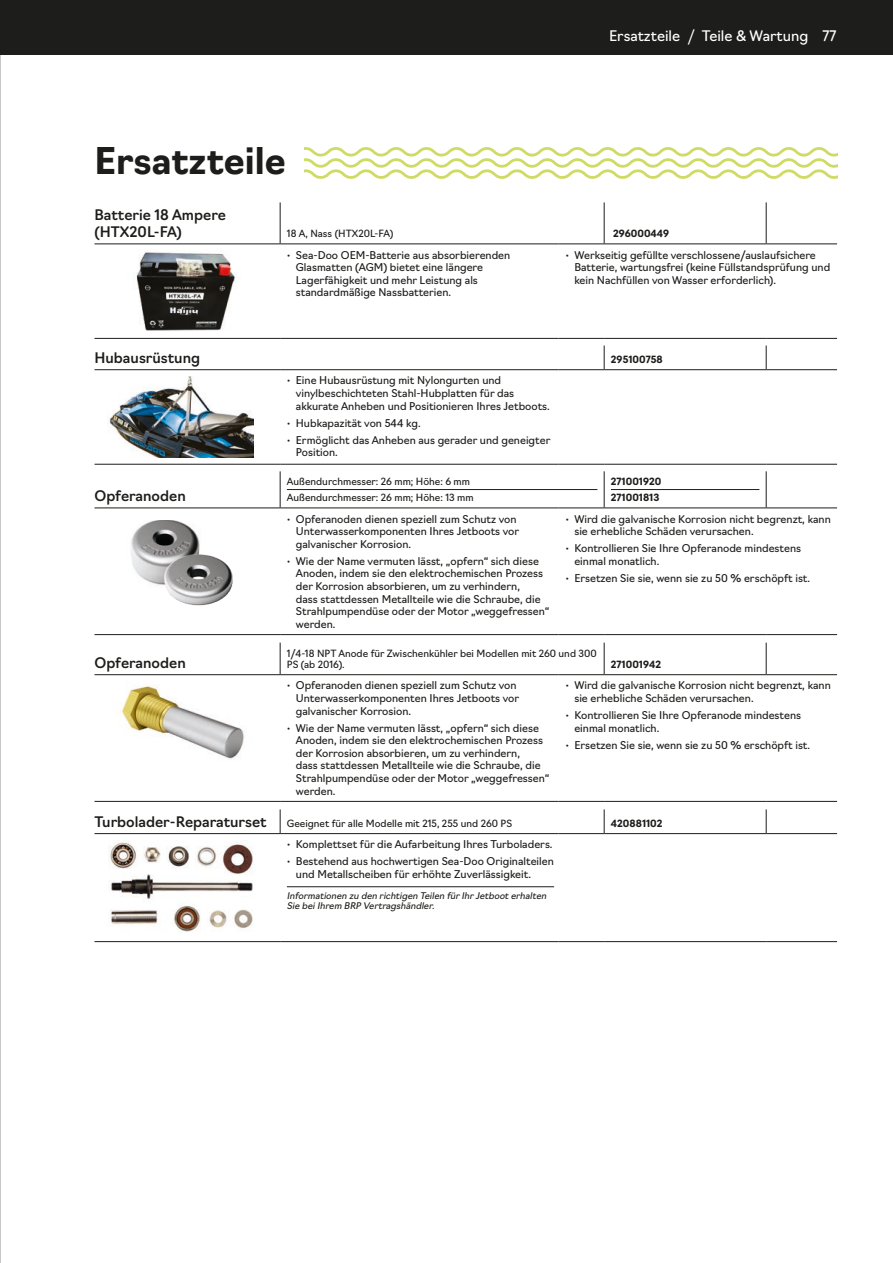
<style>
.page{position:relative;width:893px;height:1263px;background:#fff}
.page>*{position:absolute;margin:0;border:0;box-sizing:border-box;transform-origin:0 0}
.SECTION{font:700 36px "Navigo";color:#1d1d1b}
.TAB-PROD-NAME{font:500 14.25px/17.2px "Navigo";color:#1d1d1b}
.t1{font:14.25px "Navigo";color:#fff}
.t2{font:10.5px/12.6px "Navigo";color:#1d1d1b}
.TAB-PROD-PLATFORM{font:9.75px/11.2px "Navigo";color:#1d1d1b}
.TAB-PROD-SKU{font:700 9.75px "Navigo";color:#1d1d1b}
.TAB-PROD-PLATFORM-RULE{font:9.75px "Navigo";color:#1d1d1b}
.TAB-PROD-SKU-RULE{font:700 9.75px "Navigo";color:#1d1d1b}
.TAB-PROD-DESCRIPTION-1xNOTE{font:italic 9px/10.5px "Navigo";color:#1d1d1b}
.s1{font-weight:300}
</style>
<div class="page">
<svg style="left:304px;top:147px;width:533px;height:32px"></svg>
<hr style="left:94px;top:243px;width:186px;height:1px;background:#1d1d1b">
<hr style="left:280px;top:202px;width:1px;height:41px;background:#1d1d1b">
<hr style="left:604px;top:202px;width:1px;height:41px;background:#1d1d1b">
<hr style="left:280px;top:243px;width:279px;height:1px;background:#1d1d1b">
<hr style="left:559px;top:243px;width:45px;height:1px;background:#1d1d1b">
<hr style="left:604px;top:243px;width:162px;height:1px;background:#1d1d1b">
<hr style="left:766px;top:243px;width:71px;height:1px;background:#1d1d1b">
<hr style="left:94px;top:338px;width:186px;height:1px;background:#1d1d1b">
<hr style="left:766px;top:202px;width:1px;height:41px;background:#1d1d1b">
<hr style="left:280px;top:338px;width:279px;height:1px;background:#1d1d1b">
<hr style="left:559px;top:338px;width:45px;height:1px;background:#1d1d1b">
<hr style="left:604px;top:338px;width:162px;height:1px;background:#1d1d1b">
<hr style="left:766px;top:338px;width:71px;height:1px;background:#1d1d1b">
<img style="left:136px;top:252px;width:99px;height:79px">
<svg style="left:604px;top:345px;width:1px;height:24px"></svg>
<hr style="left:604px;top:369px;width:162px;height:1px;background:#1d1d1b">
<hr style="left:94px;top:369px;width:186px;height:1px;background:#1d1d1b">
<hr style="left:280px;top:369px;width:279px;height:1px;background:#1d1d1b">
<hr style="left:559px;top:369px;width:45px;height:1px;background:#1d1d1b">
<hr style="left:766px;top:369px;width:71px;height:1px;background:#1d1d1b">
<hr style="left:94px;top:464px;width:186px;height:1px;background:#1d1d1b">
<svg style="left:766px;top:345px;width:1px;height:24px"></svg>
<hr style="left:280px;top:464px;width:279px;height:1px;background:#1d1d1b">
<hr style="left:559px;top:464px;width:45px;height:1px;background:#1d1d1b">
<hr style="left:604px;top:464px;width:162px;height:1px;background:#1d1d1b">
<hr style="left:766px;top:464px;width:71px;height:1px;background:#1d1d1b">
<img style="left:109px;top:376px;width:145px;height:81px">
<hr style="left:94px;top:507px;width:186px;height:1px;background:#1d1d1b">
<hr style="left:280px;top:471px;width:1px;height:36px;background:#1d1d1b">
<hr style="left:604px;top:471px;width:1px;height:36px;background:#1d1d1b">
<hr style="left:280px;top:507px;width:279px;height:1px;background:#1d1d1b">
<hr style="left:559px;top:507px;width:45px;height:1px;background:#1d1d1b">
<hr style="left:604px;top:507px;width:162px;height:1px;background:#1d1d1b">
<hr style="left:766px;top:507px;width:71px;height:1px;background:#1d1d1b">
<hr style="left:94px;top:634px;width:186px;height:1px;background:#1d1d1b">
<hr style="left:766px;top:471px;width:1px;height:36px;background:#1d1d1b">
<hr style="left:280px;top:634px;width:279px;height:1px;background:#1d1d1b">
<hr style="left:559px;top:634px;width:45px;height:1px;background:#1d1d1b">
<hr style="left:604px;top:634px;width:162px;height:1px;background:#1d1d1b">
<hr style="left:766px;top:634px;width:71px;height:1px;background:#1d1d1b">
<hr style="left:287px;top:489px;width:310px;height:1px;background:#1d1d1b">
<hr style="left:611px;top:489px;width:148px;height:1px;background:#1d1d1b">
<img style="left:131px;top:520px;width:69px;height:64px">
<img style="left:155px;top:548px;width:78px;height:58px">
<hr style="left:766px;top:643px;width:1px;height:31px;background:#1d1d1b">
<hr style="left:94px;top:801px;width:186px;height:1px;background:#1d1d1b">
<hr style="left:280px;top:643px;width:1px;height:31px;background:#1d1d1b">
<hr style="left:604px;top:643px;width:1px;height:31px;background:#1d1d1b">
<hr style="left:280px;top:674px;width:279px;height:1px;background:#1d1d1b">
<hr style="left:559px;top:674px;width:45px;height:1px;background:#1d1d1b">
<hr style="left:604px;top:674px;width:162px;height:1px;background:#1d1d1b">
<hr style="left:766px;top:674px;width:71px;height:1px;background:#1d1d1b">
<hr style="left:280px;top:801px;width:279px;height:1px;background:#1d1d1b">
<hr style="left:559px;top:801px;width:45px;height:1px;background:#1d1d1b">
<hr style="left:604px;top:801px;width:162px;height:1px;background:#1d1d1b">
<hr style="left:766px;top:801px;width:71px;height:1px;background:#1d1d1b">
<hr style="left:94px;top:674px;width:186px;height:1px;background:#1d1d1b">
<img style="left:120px;top:685px;width:124px;height:75px">
<hr style="left:94px;top:833px;width:186px;height:1px;background:#1d1d1b">
<svg style="left:280px;top:809px;width:1px;height:24px"></svg>
<svg style="left:604px;top:809px;width:1px;height:24px"></svg>
<hr style="left:280px;top:833px;width:279px;height:1px;background:#1d1d1b">
<hr style="left:559px;top:833px;width:45px;height:1px;background:#1d1d1b">
<hr style="left:604px;top:833px;width:162px;height:1px;background:#1d1d1b">
<hr style="left:766px;top:833px;width:71px;height:1px;background:#1d1d1b">
<hr style="left:94px;top:941px;width:186px;height:1px;background:#1d1d1b">
<svg style="left:766px;top:809px;width:1px;height:24px"></svg>
<hr style="left:280px;top:941px;width:279px;height:1px;background:#1d1d1b">
<hr style="left:559px;top:941px;width:45px;height:1px;background:#1d1d1b">
<hr style="left:604px;top:941px;width:162px;height:1px;background:#1d1d1b">
<hr style="left:766px;top:941px;width:71px;height:1px;background:#1d1d1b">
<img style="left:110px;top:840px;width:143px;height:92px">
<hr style="left:287px;top:886px;width:267px;height:1px;background:#1d1d1b">
<div style="left:0;top:0;width:893px;height:55px;background:#1d1d1b"></div>
<h2 class="t1" style="left:609px;top:25px;width:229px">Ersatzteile <span class="s1">/</span> Teile &amp; Wartung 77</h2>
<p class="SECTION" style="left:94px;top:133px;width:193px">Ersatzteile</p>
<p class="TAB-PROD-NAME" style="left:94px;top:205px;width:133px">Batterie 18 Ampere (HTX20L-FA)</p>
<p class="TAB-PROD-PLATFORM" style="left:287px;top:227px;width:108px">18 A, Nass (HTX20L-FA)</p>
<p class="TAB-PROD-SKU" style="left:613px;top:226px;width:58px">296000449</p>
<p class="t2" style="left:296px;top:247px;width:216px;text-indent:-9px">• Sea-Doo OEM-Batterie aus absorbierenden Glasmatten (AGM) bietet eine längere Lagerfähigkeit und mehr Leistung als standardmäßige Nassbatterien.</p>
<p class="t2" style="left:574px;top:247px;width:257px;text-indent:-9px">• Werkseitig gefüllte verschlossene/auslaufsichere<br>Batterie, wartungsfrei (keine Füllstandsprüfung und kein Nachfüllen von Wasser erforderlich).</p>
<p class="TAB-PROD-NAME" style="left:94px;top:348px;width:107px">Hubausrüstung</p>
<p class="TAB-PROD-SKU" style="left:611px;top:352px;width:53px">295100758</p>
<p class="t2" style="left:296px;top:373px;width:255px;text-indent:-9px">• Eine Hubausrüstung mit Nylongurten und vinylbeschichteten Stahl-Hubplatten für das akkurate Anheben und Positionieren Ihres Jetboots.</p>
<p class="t2" style="left:287px;top:416px;width:135px">• Hubkapazität von 544 kg.</p>
<p class="t2" style="left:296px;top:433px;width:256px;text-indent:-9px">• Ermöglicht das Anheben aus gerader und geneigter<br>Position.</p>
<p class="TAB-PROD-NAME" style="left:94px;top:486px;width:93px">Opferanoden</p>
<p class="TAB-PROD-SKU-RULE" style="left:611px;top:474px;width:52px">271001920</p>
<p class="TAB-PROD-SKU" style="left:611px;top:490px;width:50px">271001813</p>
<p class="TAB-PROD-PLATFORM-RULE" style="left:287px;top:474px;width:185px">Außendurchmesser: 26 mm; Höhe: 6 mm</p>
<p class="TAB-PROD-PLATFORM" style="left:287px;top:491px;width:188px">Außendurchmesser: 26 mm; Höhe: 13 mm</p>
<p class="t2" style="left:296px;top:511px;width:225px;text-indent:-9px">• Opferanoden dienen speziell zum Schutz von<br>Unterwasserkomponenten Ihres Jetboots vor galvanischer Korrosion.</p>
<p class="t2" style="left:296px;top:554px;width:255px;text-indent:-9px">• Wie der Name vermuten lässt, „opfern“ sich diese Anoden, indem sie den elektrochemischen Prozess der Korrosion absorbieren, um zu verhindern,<br>dass stattdessen Metallteile wie die Schraube, die Strahlpumpendüse oder der Motor „weggefressen“ werden.</p>
<p class="t2" style="left:574px;top:511px;width:258px;text-indent:-9px">• Wird die galvanische Korrosion nicht begrenzt, kann sie erhebliche Schäden verursachen.</p>
<p class="t2" style="left:574px;top:541px;width:228px;text-indent:-9px">• Kontrollieren Sie Ihre Opferanode mindestens einmal monatlich.</p>
<p class="t2" style="left:565px;top:571px;width:246px">• Ersetzen Sie sie, wenn sie zu 50 % erschöpft ist.</p>
<p class="TAB-PROD-NAME" style="left:94px;top:653px;width:93px">Opferanoden</p>
<p class="TAB-PROD-PLATFORM" style="left:287px;top:647px;width:311px">1/4-18 NPT Anode für Zwischenkühler bei Modellen mit 260 und 300<br>PS (ab 2016).</p>
<p class="TAB-PROD-SKU" style="left:611px;top:657px;width:52px">271001942</p>
<p class="t2" style="left:296px;top:678px;width:225px;text-indent:-9px">• Opferanoden dienen speziell zum Schutz von<br>Unterwasserkomponenten Ihres Jetboots vor galvanischer Korrosion.</p>
<p class="t2" style="left:296px;top:721px;width:255px;text-indent:-9px">• Wie der Name vermuten lässt, „opfern“ sich diese Anoden, indem sie den elektrochemischen Prozess der Korrosion absorbieren, um zu verhindern,<br>dass stattdessen Metallteile wie die Schraube, die Strahlpumpendüse oder der Motor „weggefressen“ werden.</p>
<p class="t2" style="left:574px;top:678px;width:258px;text-indent:-9px">• Wird die galvanische Korrosion nicht begrenzt, kann sie erhebliche Schäden verursachen.</p>
<p class="t2" style="left:574px;top:708px;width:228px;text-indent:-9px">• Kontrollieren Sie Ihre Opferanode mindestens einmal monatlich.</p>
<p class="t2" style="left:565px;top:738px;width:246px">• Ersetzen Sie sie, wenn sie zu 50 % erschöpft ist.</p>
<p class="TAB-PROD-NAME" style="left:94px;top:812px;width:174px">Turbolader-Reparaturset</p>
<p class="TAB-PROD-PLATFORM" style="left:287px;top:817px;width:227px">Geeignet für alle Modelle mit 215, 255 und 260 PS</p>
<p class="TAB-PROD-SKU" style="left:611px;top:816px;width:53px">420881102</p>
<p class="t2" style="left:287px;top:837px;width:267px">• Komplettset für die Aufarbeitung Ihres Turboladers.</p>
<p class="t2" style="left:296px;top:854px;width:259px;text-indent:-9px">• Bestehend aus hochwertigen Sea-Doo Originalteilen und Metallscheiben für erhöhte Zuverlässigkeit.</p>
<p class="TAB-PROD-DESCRIPTION-1xNOTE" style="left:287px;top:890px;width:263px">Informationen zu den richtigen Teilen fürIhrJetbooterhalten<br>Sie beiIhrem BRP Vertragshändler.</p>
</div>
